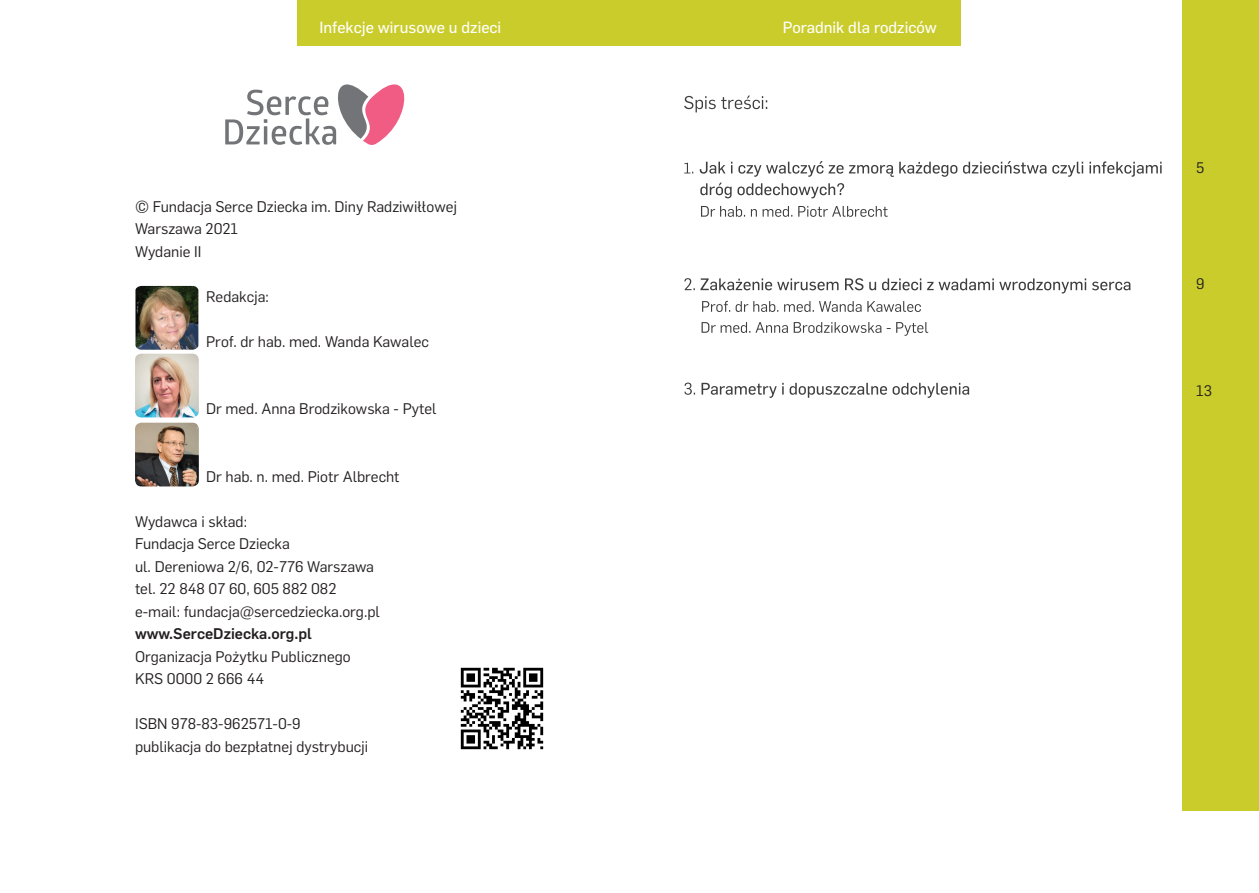
<style>
.page{position:relative;width:1259px;height:893px;background:#fff}
.page>*{position:absolute;margin:0;border:0;box-sizing:border-box;transform-origin:0 0}
.t1{font:15.9px "Flama Basic";color:#fff}
.t2{font:15.15px/22.5px "Flama";color:#231f20}
.t3{font:500 15.15px "Flama";color:#231f20}
.t4{font:15px "Flama";color:#231f20}
</style>
<div class="page">
<div style="left:298px;top:0;width:663px;height:45px;background:#cacc2c"></div>
<img style="left:460px;top:667px;width:84px;height:83px">
<div style="left:1182px;top:0;width:77px;height:810px;background:#cacc2c"></div>
<img style="left:135px;top:286px;width:63px;height:64px">
<img style="left:135px;top:354px;width:64px;height:63px">
<img style="left:135px;top:423px;width:64px;height:63px">
<svg style="left:225px;top:84px;width:179px;height:61px"></svg>
<svg style="left:684px;top:383px;width:285px;height:15px"></svg>
<svg style="left:701px;top:322px;width:227px;height:14px"></svg>
<svg style="left:702px;top:301px;width:219px;height:11px"></svg>
<svg style="left:684px;top:278px;width:446px;height:15px"></svg>
<svg style="left:701px;top:206px;width:186px;height:11px"></svg>
<svg style="left:700px;top:183px;width:144px;height:15px"></svg>
<svg style="left:684px;top:161px;width:477px;height:16px"></svg>
<svg style="left:684px;top:96px;width:83px;height:16px"></svg>
<p class="t1" style="left:319px;top:16px;width:183px">Infekcje wirusowe u dzieci</p>
<p class="t1" style="left:782px;top:16px;width:156px">Poradnik dla rodziców</p>
<p class="t2" style="left:135px;top:194px;width:323px">© Fundacja Serce Dziecka im. Diny Radziwiłłowej<br>Warszawa 2021<br>Wydanie II</p>
<p class="t2" style="left:206px;top:284px;width:64px">Redakcja:</p>
<p class="t2" style="left:206px;top:329px;width:224px">Prof. dr hab. med. Wanda Kawalec</p>
<p class="t2" style="left:206px;top:396px;width:232px">Dr med. Anna Brodzikowska - Pytel</p>
<p class="t2" style="left:206px;top:464px;width:195px">Dr hab. n. med. Piotr Albrecht</p>
<p class="t2" style="left:135px;top:509px;width:246px">Wydawca i skład:<br>Fundacja Serce Dziecka<br>ul. Dereniowa 2/6, 02-776 Warszawa tel. 22 848 07 60, 605 882 082 e-mail: fundacja@sercedziecka.org.pl</p>
<p class="t3" style="left:135px;top:623px;width:178px">www.SerceDziecka.org.pl</p>
<p class="t2" style="left:135px;top:644px;width:217px">Organizacja Pożytku Publicznego<br>KRS 0000 2 666 44</p>
<p class="t2" style="left:135px;top:711px;width:235px">ISBN 978-83-962571-0-9 publikacja do bezpłatnej dystrybucji</p>
<p class="t4" style="left:1196px;top:158px;width:10px">5</p>
<p class="t4" style="left:1196px;top:274px;width:10px">9</p>
<p class="t4" style="left:1196px;top:380px;width:17px">13</p>
</div>
